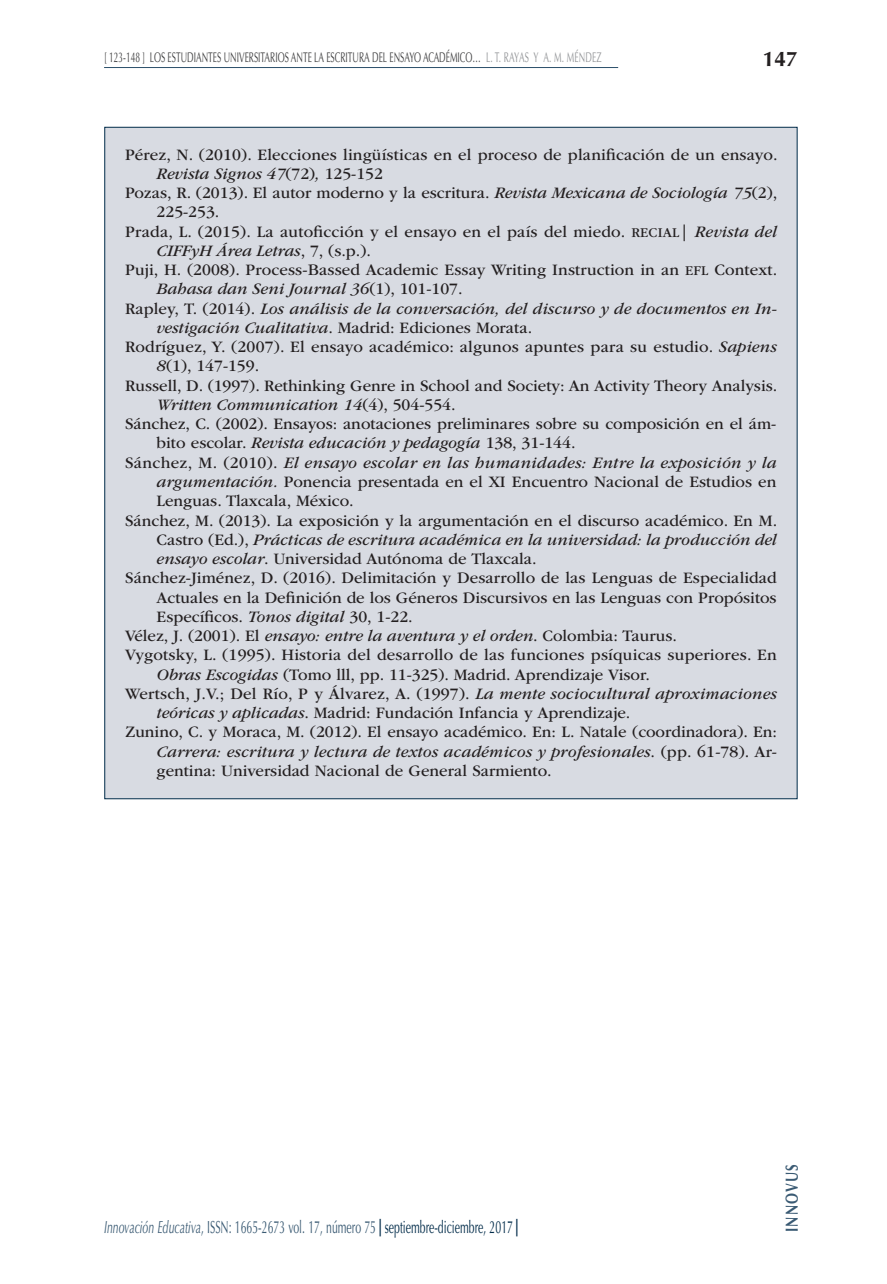
<style>
.page{position:relative;width:887px;height:1284px;background:#fff}
.page>*{position:absolute;margin:0;border:0;box-sizing:border-box;transform-origin:0 0}
.t1{font:700 21px "Optima LT Std";color:#231f20}
.t2{font:17.5px "Optima LT Std";color:#3a5a73;scale:.6 1}
.t3{font:700 17.5px "Optima LT Std";letter-spacing:.1em;color:#3a5a73;scale:.75 1}
.t4{font:16.62px "ITC Garamond Std";color:#231f20}
.t5{font:italic 16.62px "ITC Garamond Std";letter-spacing:.005em;color:#231f20}
.t6{font:14px "Optima LT Std";color:#3e3e3f;scale:.6 1}
.s1{color:#939598}
.s2{font-style:normal}
.s3{font-style:italic}
.s4{font-size:14px}
.s5{font-weight:900;color:#002b49}
.s6{color:#002b49}
</style>
<div class="page">
<hr style="left:104px;top:67px;width:514px;height:1px;background:#2c506a">
<div style="left:104px;top:127px;width:693px;height:672px;background:#d8dbe2;border:1px solid #002b49"></div>
<p class="t6" style="left:104px;top:49px;width:830px">[ 123-148 ] LOS ESTUDIANTES UNIVERSITARIOS ANTE LA ESCRITURA DEL ENSAYO ACADÉMICO… <span class="s1">L. T. RAYAS Y A. M. MÉNDEZ</span></p>
<p class="t1" style="left:762px;top:47px;width:37px">147</p>
<p class="t4" style="left:125px;top:145px;width:654px">Pérez, N. (2010). Elecciones lingüísticas en el proceso de planificación de un ensayo.</p>
<p class="t5" style="left:157px;top:164px;width:228px">Revista Signos 47<span class="s2">(72)</span>, <span class="s2">125-152</span></p>
<p class="t4" style="left:125px;top:184px;width:653px">Pozas, R. (2013). El autor moderno y la escritura. <span class="s3">Revista Mexicana de Sociología 75</span>(2),</p>
<p class="t4" style="left:157px;top:203px;width:64px">225-253.</p>
<p class="t4" style="left:125px;top:222px;width:653px">Prada, L. (2015). La autoficción y el ensayo en el país del miedo. <span class="s4">RECIAL</span>| <span class="s3">Revista del</span></p>
<p class="t5" style="left:157px;top:241px;width:216px">CIFFyH Área Letras<span class="s2">, 7, (s.p.).</span></p>
<p class="t4" style="left:125px;top:261px;width:653px">Puji, H. (2008). Process-Bassed Academic Essay Writing Instruction in an <span class="s4">EFL</span> Context.</p>
<p class="t5" style="left:157px;top:280px;width:307px">Bahasa dan Seni Journal 36<span class="s2">(1), 101-107.</span></p>
<p class="t5" style="left:125px;top:299px;width:653px"><span class="s2">Rapley, T. (2014).</span> Los análisis de la conversación, del discurso y de documentos en In-</p>
<p class="t4" style="left:157px;top:318px;width:377px"><span class="s3">vestigación Cualitativa</span>. Madrid: Ediciones Morata.</p>
<p class="t4" style="left:125px;top:338px;width:653px">Rodríguez, Y. (2007). El ensayo académico: algunos apuntes para su estudio. <span class="s3">Sapiens</span></p>
<p class="t4" style="left:157px;top:357px;width:104px"><span class="s3">8</span>(1), 147-159.</p>
<p class="t4" style="left:125px;top:376px;width:653px">Russell, D. (1997). Rethinking Genre in School and Society: An Activity Theory Analysis.</p>
<p class="t5" style="left:157px;top:395px;width:300px">Written Communication 14<span class="s2">(4), 504-554.</span></p>
<p class="t4" style="left:125px;top:415px;width:652px">Sánchez, C. (2002). Ensayos: anotaciones preliminares sobre su composición en el ám-</p>
<p class="t5" style="left:157px;top:434px;width:420px"><span class="s2">bito escolar.</span> Revista educación y pedagogía <span class="s2">138, 31-144.</span></p>
<p class="t5" style="left:125px;top:453px;width:653px"><span class="s2">Sánchez, M. (2010).</span> El ensayo escolar en las humanidades: Entre la exposición y la</p>
<p class="t4" style="left:157px;top:472px;width:621px"><span class="s3">argumentación.</span> Ponencia presentada en el XI Encuentro Nacional de Estudios en</p>
<p class="t4" style="left:157px;top:492px;width:199px">Lenguas. Tlaxcala, México.</p>
<p class="t4" style="left:125px;top:511px;width:653px">Sánchez, M. (2013). La exposición y la argumentación en el discurso académico. En M.</p>
<p class="t5" style="left:157px;top:530px;width:621px"><span class="s2">Castro (Ed.),</span> Prácticas de escritura académica en la universidad: la producción del</p>
<p class="t4" style="left:157px;top:549px;width:381px"><span class="s3">ensayo escolar</span>. Universidad Autónoma de Tlaxcala.</p>
<p class="t4" style="left:125px;top:569px;width:653px">Sánchez-Jiménez, D. (2016). Delimitación y Desarrollo de las Lenguas de Especialidad</p>
<p class="t4" style="left:157px;top:588px;width:621px">Actuales en la Definición de los Géneros Discursivos en las Lenguas con Propósitos</p>
<p class="t4" style="left:157px;top:607px;width:258px">Específicos. <span class="s3">Tonos digital</span> 30, 1-22.</p>
<p class="t4" style="left:125px;top:626px;width:553px">Vélez, J. (2001). El <span class="s3">ensayo: entre la aventura y el orden</span>. Colombia: Taurus.</p>
<p class="t4" style="left:125px;top:646px;width:653px">Vygotsky, L. (1995). Historia del desarrollo de las funciones psíquicas superiores. En</p>
<p class="t4" style="left:157px;top:665px;width:495px"><span class="s3">Obras Escogidas</span> (Tomo lll, pp. 11-325). Madrid. Aprendizaje Visor.</p>
<p class="t4" style="left:125px;top:684px;width:653px">Wertsch, J.V.; Del Río, P y Álvarez, A. (1997). <span class="s3">La mente sociocultural aproximaciones</span></p>
<p class="t4" style="left:157px;top:703px;width:475px"><span class="s3">teóricas y aplicadas</span>. Madrid: Fundación Infancia y Aprendizaje.</p>
<p class="t4" style="left:125px;top:723px;width:653px">Zunino, C. y Moraca, M. (2012). El ensayo académico. En: L. Natale (coordinadora). En:</p>
<p class="t5" style="left:157px;top:742px;width:621px">Carrera: escritura y lectura de textos académicos y profesionales<span class="s2">. (pp. 61-78). Ar-</span></p>
<p class="t4" style="left:157px;top:761px;width:396px">gentina: Universidad Nacional de General Sarmiento.</p>
<p class="t2" style="left:104px;top:1217px;width:691px"><span class="s3">Innovación Educativa</span>, ISSN: 1665-2673 vol. 17, número 75 <span class="s5">|</span> <span class="s6">septiembre-diciembre, 2017</span> <span class="s5">|</span></p>
<p class="t3" style="left:781px;top:1232px;width:93px;rotate:-90deg">INNOVUS</p>
</div>
